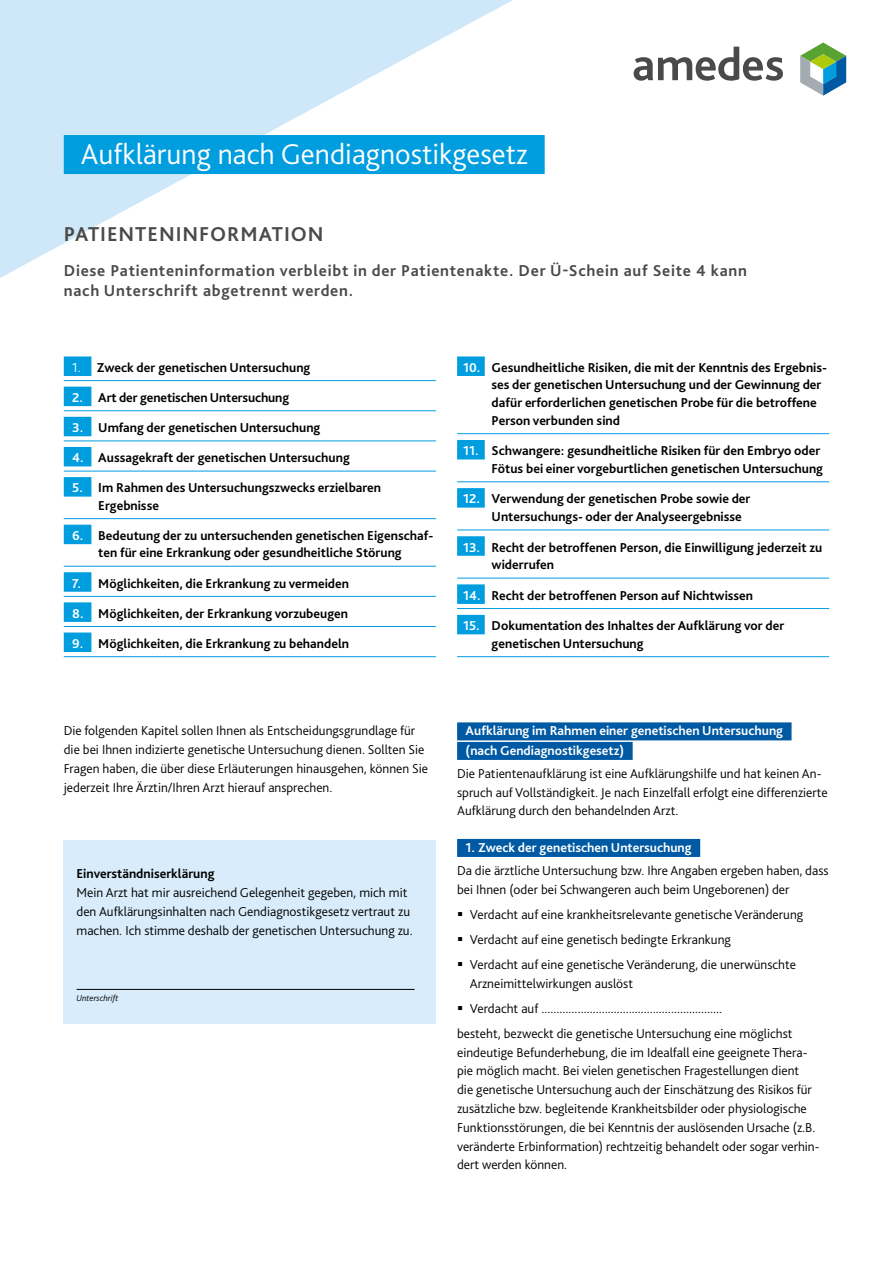
<style>
.page{position:relative;width:893px;height:1263px;background:#fff}
.page>*{position:absolute;margin:0;border:0;box-sizing:border-box;transform-origin:0 0}
.t1{font:300 30px "Bliss Pro";color:#fff}
.t2{font:700 21px "Bliss Pro";letter-spacing:.045em;color:#4a4a49}
.t3{font:700 16.5px/19.8px "Bliss Pro";letter-spacing:.045em;color:#4a4a49}
.t4{font:300 13.5px/18.8px "Bliss Pro";color:#000}
.t5{font:700 13.5px/17.7px "Bliss Pro";color:#000}
.t6{font:700 13.5px/19.5px "Bliss Pro";color:#fff}
.t7{font:italic 300 9px "Bliss Pro";color:#000}
.s1{font-weight:300;color:#fff}
.s2{color:#fff}
</style>
<div class="page">
<svg style="left:0;top:0;width:536px;height:278px;fill:#cee7f9"></svg>
<svg style="left:634px;top:47px;width:149px;height:34px"></svg>
<svg style="left:800px;top:43px;width:46px;height:53px"></svg>
<div style="left:64px;top:840px;width:372px;height:183px;background:#d8ecfb"></div>
<hr style="left:77px;top:989px;width:338px;height:1px;background:#000">
<div style="left:457px;top:722px;width:335px;height:18px;background:#0059a3"></div>
<div style="left:457px;top:742px;width:176px;height:18px;background:#0059a3"></div>
<div style="left:457px;top:839px;width:243px;height:18px;background:#0059a3"></div>
<div style="left:64px;top:356px;width:27px;height:20px;background:#009ddf"></div>
<hr style="left:64px;top:380px;width:372px;height:1px;background:#009ddf">
<div style="left:64px;top:387px;width:27px;height:19px;background:#009ddf"></div>
<hr style="left:64px;top:410px;width:372px;height:1px;background:#009ddf">
<div style="left:64px;top:417px;width:27px;height:19px;background:#009ddf"></div>
<hr style="left:64px;top:440px;width:372px;height:1px;background:#009ddf">
<div style="left:64px;top:447px;width:27px;height:19px;background:#009ddf"></div>
<hr style="left:64px;top:471px;width:372px;height:1px;background:#009ddf">
<div style="left:64px;top:477px;width:27px;height:20px;background:#009ddf"></div>
<hr style="left:64px;top:518px;width:372px;height:1px;background:#009ddf">
<div style="left:64px;top:525px;width:27px;height:19px;background:#009ddf"></div>
<hr style="left:64px;top:566px;width:372px;height:1px;background:#009ddf">
<div style="left:64px;top:572px;width:27px;height:20px;background:#009ddf"></div>
<hr style="left:64px;top:596px;width:372px;height:1px;background:#009ddf">
<div style="left:64px;top:602px;width:27px;height:20px;background:#009ddf"></div>
<hr style="left:64px;top:626px;width:372px;height:1px;background:#009ddf">
<div style="left:64px;top:632px;width:27px;height:20px;background:#009ddf"></div>
<hr style="left:64px;top:656px;width:372px;height:1px;background:#009ddf">
<div style="left:457px;top:356px;width:28px;height:20px;background:#009ddf"></div>
<hr style="left:457px;top:433px;width:372px;height:1px;background:#009ddf">
<div style="left:457px;top:440px;width:28px;height:19px;background:#009ddf"></div>
<hr style="left:457px;top:481px;width:372px;height:1px;background:#009ddf">
<div style="left:457px;top:488px;width:28px;height:20px;background:#009ddf"></div>
<hr style="left:457px;top:530px;width:372px;height:1px;background:#009ddf">
<div style="left:457px;top:536px;width:28px;height:20px;background:#009ddf"></div>
<hr style="left:457px;top:578px;width:372px;height:1px;background:#009ddf">
<div style="left:457px;top:584px;width:28px;height:20px;background:#009ddf"></div>
<hr style="left:457px;top:608px;width:372px;height:1px;background:#009ddf">
<div style="left:457px;top:615px;width:28px;height:19px;background:#009ddf"></div>
<hr style="left:457px;top:656px;width:372px;height:1px;background:#009ddf">
<div style="left:64px;top:135px;width:481px;height:39px;background:#009ddf"></div>
<h1 class="t1" style="left:81px;top:135px;width:448px">Aufklärung nach Gendiagnostikgesetz</h1>
<h2 class="t2" style="left:64px;top:221px;width:261px">PATIENTENINFORMATION</h2>
<p class="t3" style="left:64px;top:261px;width:685px">Diese Patienteninformation verbleibt in der Patientenakte. Der Ü-Schein auf Seite 4 kann nach Unterschrift abgetrennt werden.</p>
<p class="t5" style="left:72px;top:358px;width:240px"><span class="s1">1.</span> Zweck der genetischen Untersuchung</p>
<p class="t5" style="left:72px;top:388px;width:218px"><span class="s2">2.</span> Art der genetischen Untersuchung</p>
<p class="t5" style="left:72px;top:419px;width:250px"><span class="s2">3.</span> Umfang der genetischen Untersuchung</p>
<p class="t5" style="left:72px;top:449px;width:279px"><span class="s2">4.</span> Aussagekraft der genetischen Untersuchung</p>
<p class="t5" style="left:98px;top:479px;width:284px;text-indent:-26px"><span class="s2">5.</span> Im Rahmen des Untersuchungszwecks erzielbaren<br>Ergebnisse</p>
<p class="t5" style="left:72px;top:527px;width:363px;text-align:center"><span class="s2">6.</span> Bedeutung der zu untersuchenden genetischen Eigenschaf&shy;ten für eine Erkrankung oder gesundheitliche Störung</p>
<p class="t5" style="left:72px;top:574px;width:278px"><span class="s2">7.</span> Möglichkeiten, die Erkrankung zu vermeiden</p>
<p class="t5" style="left:72px;top:604px;width:277px"><span class="s2">8.</span> Möglichkeiten, der Erkrankung vorzubeugen</p>
<p class="t5" style="left:72px;top:634px;width:278px"><span class="s2">9.</span> Möglichkeiten, die Erkrankung zu behandeln</p>
<p class="t5" style="left:492px;top:358px;width:337px;text-indent:-29px"><span class="s2">10.</span> Gesundheitliche Risiken, die mit der Kenntnis des Ergebnis&shy;ses der genetischen Untersuchung und der Gewinnung der dafür erforderlichen genetischen Probe für die betroffene Person verbunden sind</p>
<p class="t5" style="left:463px;top:442px;width:361px;text-align:right"><span class="s2">11.</span> Schwangere: gesundheitliche Risiken für den Embryo oder<br>Fötus bei einer vorgeburtlichen genetischen Untersuchung</p>
<p class="t5" style="left:492px;top:490px;width:260px;text-indent:-29px"><span class="s2">12.</span> Verwendung der genetischen Probe sowie der<br>Untersuchungs- oder der Analyseergebnisse</p>
<p class="t5" style="left:492px;top:538px;width:332px;text-indent:-29px"><span class="s2">13.</span> Recht der betroffenen Person, die Einwilligung jederzeit zu widerrufen</p>
<p class="t5" style="left:463px;top:586px;width:292px"><span class="s2">14.</span> Recht der betroffenen Person auf Nichtwissen</p>
<p class="t5" style="left:492px;top:617px;width:294px;text-indent:-29px"><span class="s2">15.</span> Dokumentation des Inhaltes der Aufklärung vor der genetischen Untersuchung</p>
<p class="t4" style="left:64px;top:721px;width:366px">Die folgenden Kapitel sollen Ihnen als Entscheidungsgrundlage für die bei Ihnen indizierte genetische Untersuchung dienen. Sollten Sie Fragen haben, die über diese Erläuterungen hinausgehen, können Sie jederzeit Ihre Ärztin/Ihren Arzt hierauf ansprechen.</p>
<p class="t5" style="left:77px;top:865px;width:140px">Einverständniserklärung</p>
<p class="t4" style="left:77px;top:883px;width:338px">Mein Arzt hat mir ausreichend Gelegenheit gegeben, mich mit den Aufklärungsinhalten nach Gendiagnostikgesetz vertraut zu machen. Ich stimme deshalb der genetischen Untersuchung zu.</p>
<p class="t7" style="left:77px;top:992px;width:43px">Unterschrift</p>
<p class="t6" style="left:466px;top:721px;width:319px">Aufklärung im Rahmen einer genetischen Untersuchung (nach Gendiagnostikgesetz)</p>
<p class="t4" style="left:457px;top:764px;width:372px">Die Patientenaufklärung ist eine Aufklärungshilfe und hat keinen An&shy;spruch auf Vollständigkeit. Je nach Einzelfall erfolgt eine differenzierte<br>Aufklärung durch den behandelnden Arzt.</p>
<p class="t6" style="left:466px;top:837px;width:228px">1. Zweck der genetischen Untersuchung</p>
<p class="t4" style="left:457px;top:861px;width:373px">Da die ärztliche Untersuchung bzw. Ihre Angaben ergeben haben, dass bei Ihnen (oder bei Schwangeren auch beim Ungeborenen) der</p>
<p class="t4" style="left:457px;top:905px;width:348px">▪ Verdacht auf eine krankheitsrelevante genetische Veränderung</p>
<p class="t4" style="left:457px;top:930px;width:275px">▪ Verdacht auf eine genetisch bedingte Erkrankung</p>
<p class="t4" style="left:470px;top:955px;width:328px;text-indent:-13px">▪ Verdacht auf eine genetische Veränderung, die unerwünschte<br>Arzneimittelwirkungen auslöst</p>
<p class="t4" style="left:457px;top:996px;width:337px;line-height:25px">▪ Verdacht auf ............................................................<br>besteht, bezweckt die genetische Untersuchung eine möglichst</p>
<p class="t4" style="left:457px;top:1043px;width:364px">eindeutige Befunderhebung, die im Idealfall eine geeignete Thera&shy;pie möglich macht. Bei vielen genetischen Fragestellungen dient<br>die genetische Untersuchung auch der Einschätzung des Risikos für zusätzliche bzw. begleitende Krankheitsbilder oder physiologische Funktionsstörungen, die bei Kenntnis der auslösenden Ursache (z.B. veränderte Erbinformation) rechtzeitig behandelt oder sogar verhin&shy;dert werden können.</p>
</div>
